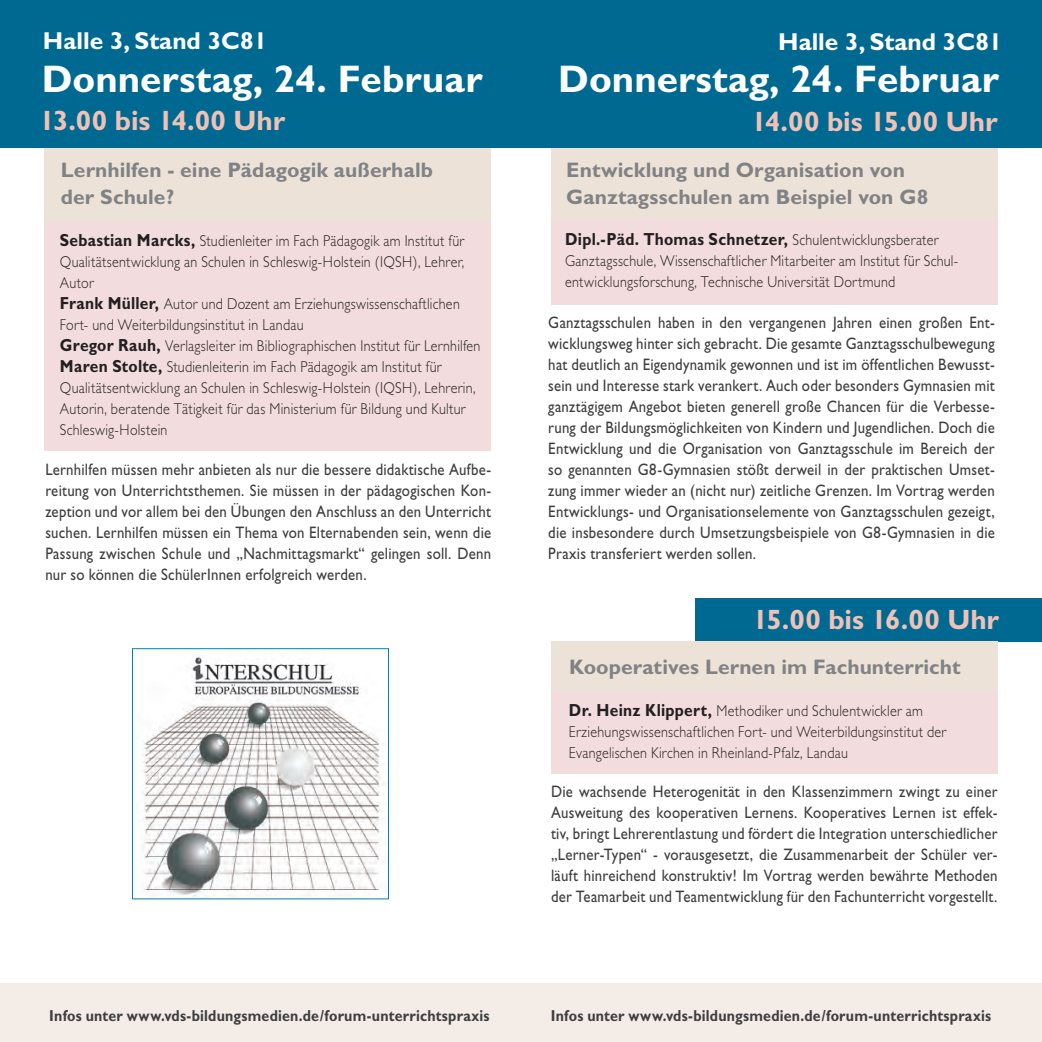
<style>
.page{position:relative;width:1042px;height:1042px;background:#fff}
.page>*{position:absolute;margin:0;border:0;box-sizing:border-box;transform-origin:0 0}
.t1{font:700 38.5px "Gill Sans";color:#fff}
.t2{font:700 28px "Gill Sans";letter-spacing:-.005em;color:#efc1b7}
.t3{font:700 24.5px "Gill Sans";color:#fff}
.t4{font:700 21px/27.1px "Gill Sans";letter-spacing:.005em;color:#808285}
.t5{font:700 17.5px "Gill Sans";letter-spacing:.015em;color:#231f20;scale:.89 1}
.t6{font:16.62px/21px "Gill Sans";letter-spacing:.015em;color:#3e3e3f;text-align:justify;scale:.89 1}
.t7{font:700 15.92px "Gill Sans";letter-spacing:.015em;color:#3e3e3f;scale:.89 1}
.t8{font:300 15.75px/21px "Gill Sans";letter-spacing:.02em;color:#231f20;scale:.89 1}
.s1{font-weight:700;font-size:17.5px}
.s2{font-weight:300;font-size:15.75px}
</style>
<div class="page">
<div style="left:0;top:983px;width:1042px;height:59px;background:#f4ede7"></div>
<div style="left:45px;top:220px;width:446px;height:230px;background:#f2dcdd"></div>
<div style="left:44px;top:147px;width:447px;height:74px;background:#ede2d7"></div>
<div style="left:551px;top:219px;width:446px;height:86px;background:#f2dcdd"></div>
<div style="left:551px;top:147px;width:446px;height:72px;background:#ede2d7"></div>
<div style="left:695px;top:598px;width:347px;height:43px;background:#006991"></div>
<div style="left:551px;top:688px;width:446px;height:86px;background:#f2dcdd"></div>
<div style="left:551px;top:641px;width:446px;height:49px;background:#ede2d7"></div>
<img style="left:142px;top:657px;width:243px;height:240px">
<div style="left:132px;top:648px;width:257px;height:251px;border:1px solid #00839f"></div>
<div style="left:0;top:0;width:1042px;height:147px;background:#006991"></div>
<h3 class="t3" style="left:43px;top:26px;width:226px">Halle 3, Stand 3C81</h3>
<h1 class="t1" style="left:42px;top:56px;width:442px">Donnerstag, 24. Februar</h1>
<h3 class="t3" style="left:778px;top:27px;width:226px">Halle 3, Stand 3C81</h3>
<h1 class="t1" style="left:558px;top:56px;width:442px">Donnerstag, 24. Februar</h1>
<h2 class="t2" style="left:39px;top:104px;width:247px">13.00 bis 14.00 Uhr</h2>
<h2 class="t2" style="left:751px;top:105px;width:248px">14.00 bis 15.00 Uhr</h2>
<p class="t4" style="left:61px;top:157px;width:374px">Lernhilfen - eine Pädagogik außerhalb der Schule?</p>
<p class="t8" style="left:60px;top:231px;width:474px"><span class="s1">Sebastian Marcks,</span> Studienleiter im Fach Pädagogik am Institut für Qualitätsentwicklung an Schulen in Schleswig-Holstein (IQSH), Lehrer, Autor<br><span class="s1">Frank Müller,</span> Autor und Dozent am Erziehungswissenschaftlichen Fort- und Weiterbildungsinstitut in Landau<br><span class="s1">Gregor Rauh,</span> Verlagsleiter im Bibliographischen Institut für Lernhilfen <span class="s1">Maren Stolte,</span> Studienleiterin im Fach Pädagogik am Institut für Qualitätsentwicklung an Schulen in Schleswig-Holstein (IQSH), Lehrerin, Autorin, beratende Tätigkeit für das Ministerium für Bildung und Kultur Schleswig-Holstein</p>
<p class="t6" style="left:45px;top:459px;width:502px">Lernhilfen müssen mehr anbieten als nur die bessere didaktische Aufbe&shy;reitung von Unterrichtsthemen. Sie müssen in der pädagogischen Kon&shy;zeption und vor allem bei den Übungen den Anschluss an den Unterricht suchen. Lernhilfen müssen ein Thema von Elternabenden sein, wenn die Passung zwischen Schule und „Nachmittagsmarkt“ gelingen soll. Denn nur so können die SchülerInnen erfolgreich werden.</p>
<p class="t4" style="left:566px;top:157px;width:364px">Entwicklung und Organisation von<br>Ganztagsschulen am Beispiel von G8</p>
<p class="t5" style="left:565px;top:229px;width:421px">Dipl.-Päd. Thomas Schnetzer, <span class="s2">Schulentwicklungsberater</span></p>
<p class="t8" style="left:565px;top:250px;width:443px">Ganztagsschule, Wissenschaftlicher Mitarbeiter am Institut für Schul&shy;entwicklungsforschung, Technische Universität Dortmund</p>
<p class="t6" style="left:548px;top:312px;width:503px">Ganztagsschulen haben in den vergangenen Jahren einen großen Ent&shy;wicklungsweg hinter sich gebracht. Die gesamte Ganztagsschulbewegung hat deutlich an Eigendynamik gewonnen und ist im öffentlichen Bewusst&shy;sein und Interesse stark verankert. Auch oder besonders Gymnasien mit ganztägigem Angebot bieten generell große Chancen für die Verbesse&shy;rung der Bildungsmöglichkeiten von Kindern und Jugendlichen. Doch die Entwicklung und die Organisation von Ganztagsschule im Bereich der so genannten G8-Gymnasien stößt derweil in der praktischen Umset&shy;zung immer wieder an (nicht nur) zeitliche Grenzen. Im Vortrag werden Entwicklungs- und Organisationselemente von Ganztagsschulen gezeigt, die insbesondere durch Umsetzungsbeispiele von G8-Gymnasien in die Praxis transferiert werden sollen.</p>
<h2 class="t2" style="left:753px;top:603px;width:248px">15.00 bis 16.00 Uhr</h2>
<p class="t4" style="left:569px;top:653px;width:393px">Kooperatives Lernen im Fachunterricht</p>
<p class="t8" style="left:569px;top:700px;width:425px"><span class="s1">Dr. Heinz Klippert,</span> Methodiker und Schulentwickler am<br>Erziehungswissenschaftlichen Fort- und Weiterbildungsinstitut der<br>Evangelischen Kirchen in Rheinland-Pfalz, Landau</p>
<p class="t6" style="left:551px;top:781px;width:503px">Die wachsende Heterogenität in den Klassenzimmern zwingt zu einer Ausweitung des kooperativen Lernens. Kooperatives Lernen ist effek&shy;tiv, bringt Lehrerentlastung und fördert die Integration unterschiedlicher „Lerner-Typen“ - vorausgesetzt, die Zusammenarbeit der Schüler ver&shy;läuft hinreichend konstruktiv! Im Vortrag werden bewährte Methoden der Teamarbeit und Teamentwicklung für den Fachunterricht vorgestellt.</p>
<p class="t7" style="left:49px;top:1006px;width:496px">Infos unter www.vds-bildungsmedien.de/forum-unterrichtspraxis</p>
<p class="t7" style="left:551px;top:1006px;width:496px">Infos unter www.vds-bildungsmedien.de/forum-unterrichtspraxis</p>
</div>
